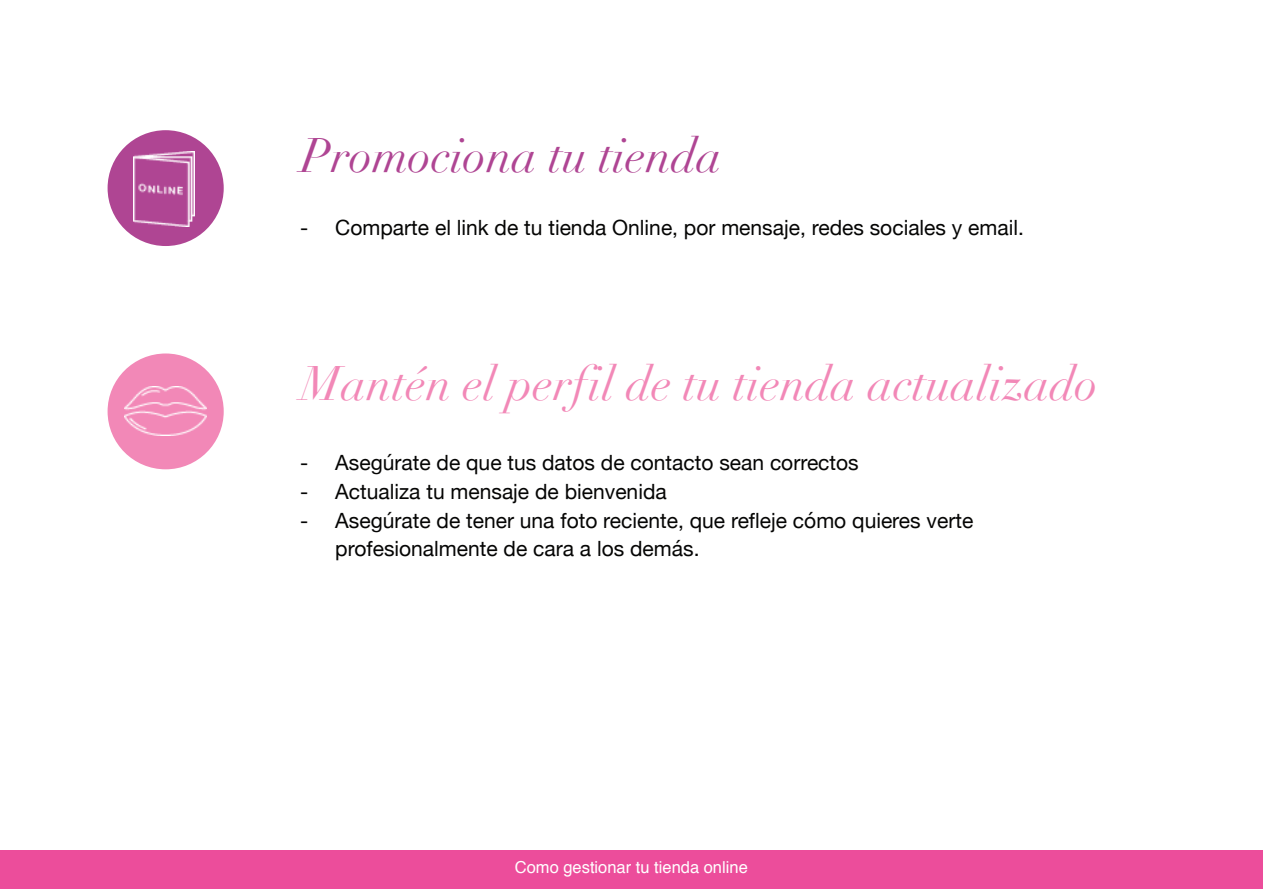
<style>
.page{position:relative;width:1263px;height:893px;background:#fff}
.page>*{position:absolute;margin:0;border:0;box-sizing:border-box;transform-origin:0 0}
.t1{font:italic 47.25px "Didot";color:#f288b7}
.t2{font:italic 47.25px "Didot";color:#af4593}
.t3{font:21px/29px "Helvetica Neue";color:#050504}
.t4{font:16.5px "Helvetica";color:#fff}
</style>
<div class="page">
<div style="left:0;top:851px;width:1263px;height:38px;background:#ec4d9b"></div>
<div style="left:108px;top:353px;width:116px;height:116px;background:#f288b7;border-radius:50%"></div>
<div style="left:108px;top:130px;width:116px;height:116px;background:#af4593;border-radius:50%"></div>
<img style="left:134px;top:151px;width:60px;height:75px">
<img style="left:125px;top:386px;width:81px;height:49px">
<h1 class="t2" style="left:301px;top:126px;width:423px">Promociona tu tienda</h1>
<p class="t3" style="left:300px;top:214px;width:725px">- Comparte el link de tu tienda Online, por mensaje, redes sociales y email.</p>
<h1 class="t1" style="left:301px;top:355px;width:799px">Mantén el perfil de tu tienda actualizado</h1>
<p class="t3" style="left:300px;top:449px;width:560px">- Asegúrate de que tus datos de contacto sean correctos</p>
<p class="t3" style="left:300px;top:478px;width:368px">- Actualiza tu mensaje de bienvenida</p>
<p class="t3" style="left:335px;top:507px;width:639px;text-indent:-35px">- Asegúrate de tener una foto reciente, que refleje cómo quieres verte profesionalmente de cara a los demás.</p>
<p class="t4" style="left:515px;top:854px;width:234px">Como gestionar tu tienda online</p>
</div>
